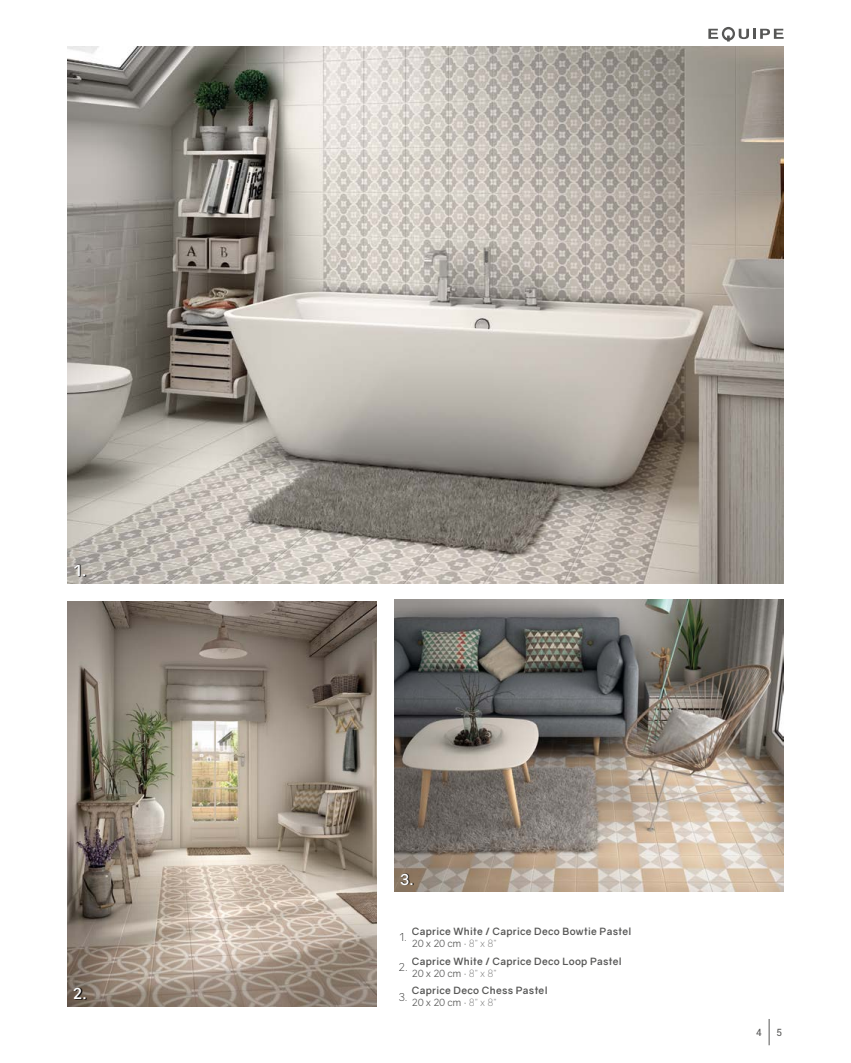
<style>
.page{position:relative;width:851px;height:1063px;background:#fff}
.page>*{position:absolute;margin:0;border:0;box-sizing:border-box;transform-origin:0 0}
.t1{font:700 15px "Gravity";color:#fff}
.t2{font:300 11.12px "Gravity";color:#000}
.t3{font:700 10px/12px "Gravity";letter-spacing:.03em;color:#575756}
.t4{font:10px "Roboto";color:#575756}
.s1{font-weight:400}
.s2{font-weight:300}
</style>
<div class="page">
<svg style="left:708px;top:27px;width:75px;height:15px"></svg>
<svg style="left:768px;top:1019px;width:1px;height:26px"></svg>
<img style="left:67px;top:46px;width:716px;height:537px">
<img style="left:394px;top:600px;width:389px;height:292px">
<img style="left:67px;top:601px;width:309px;height:405px">
<div style="left:74px;top:565px;width:12px;height:12px;background:#000;opacity:.94"></div>
<div style="left:74px;top:988px;width:13px;height:12px;background:#000;opacity:.94"></div>
<div style="left:401px;top:873px;width:13px;height:12px;background:#000;opacity:.94"></div>
<h1 class="t1" style="left:73px;top:562px;width:15px">1.</h1>
<h1 class="t1" style="left:73px;top:984px;width:16px">2.</h1>
<h1 class="t1" style="left:400px;top:870px;width:16px">3.</h1>
<p class="t3" style="left:412px;top:926px;width:221px">Caprice White / Caprice Deco Bowtie Pastel<br><span class="s1">20 x 20 cm ·</span> <span class="s2">8” x 8”</span></p>
<p class="t2" style="left:399px;top:930px;width:9px">1.</p>
<p class="t3" style="left:412px;top:955px;width:212px">Caprice White / Caprice Deco Loop Pastel<br><span class="s1">20 x 20 cm ·</span> <span class="s2">8” x 8”</span></p>
<p class="t2" style="left:398px;top:960px;width:11px">2.</p>
<p class="t3" style="left:412px;top:985px;width:137px">Caprice Deco Chess Pastel<br><span class="s1">20 x 20 cm ·</span> <span class="s2">8” x 8”</span></p>
<p class="t2" style="left:399px;top:990px;width:10px">3.</p>
<p class="t4" style="left:756px;top:1025px;width:7px">4</p>
<p class="t4" style="left:776px;top:1025px;width:7px">5</p>
</div>
